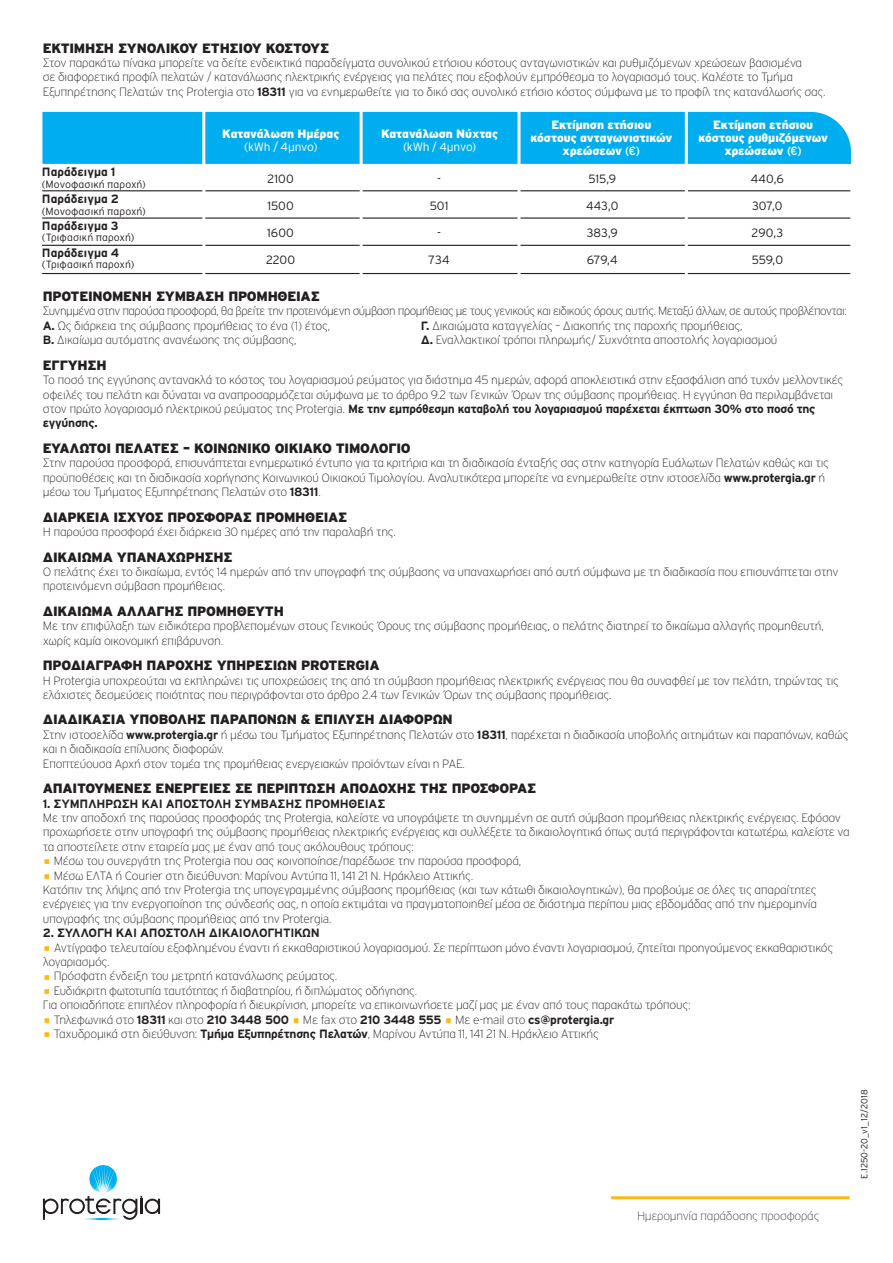
<style>
.page{position:relative;width:893px;height:1263px;background:#fff}
.page>*{position:absolute;margin:0;border:0;box-sizing:border-box;transform-origin:0 0}
.t1{font:900 13.5px "Interstate GR";letter-spacing:-.02em;color:#231f20}
.t2{font:200 12px/14.4px "Interstate GR";letter-spacing:-.02em;color:#231f20}
.t3{font:200 12px/14.4px "Interstate GR";letter-spacing:-.04em;color:#231f20}
.t4{font:700 12px "Interstate GR";letter-spacing:-.02em;color:#231f20}
.t5{font:900 12px/12.9px "Interstate GR";letter-spacing:-.005em;color:#fff;text-align:center}
.t6{font:300 12px "Interstate GR";color:#231f20}
.t7{font:700 12px "Interstate GR";letter-spacing:.005em;color:#231f20}
.t8{font:200 12px "Interstate GR";letter-spacing:-.02em;color:#414042}
.t9{font:300 12px "Interstate GR";letter-spacing:-.025em;color:#fff}
.t10{font:300 10.5px "Interstate GR";letter-spacing:.005em;color:#231f20}
.t11{font:300 9px "Interstate GR";letter-spacing:.01em;color:#231f20}
.s1{font-weight:700}
.s2{font-weight:400}
.s3{font-weight:200}
</style>
<div class="page">
<svg style="left:43px;top:1165px;width:117px;height:55px"></svg>
<hr style="left:611px;top:1196px;width:238px;height:3px;background:#fdb913">
<div style="left:42px;top:112px;width:809px;height:52px;background:#00aeef"></div>
<hr style="left:42px;top:190px;width:808px;height:1px;background:#231f20">
<hr style="left:42px;top:217px;width:808px;height:2px;background:#231f20">
<hr style="left:42px;top:245px;width:808px;height:1px;background:#231f20">
<hr style="left:42px;top:273px;width:808px;height:1px;background:#231f20">
<hr style="left:517px;top:106px;width:3px;height:171px;background:#fff">
<hr style="left:685px;top:106px;width:3px;height:171px;background:#fff">
<hr style="left:360px;top:106px;width:3px;height:171px;background:#fff">
<hr style="left:202px;top:106px;width:3px;height:175px;background:#fff">
<p class="t1" style="left:43px;top:40px;width:288px">ΕΚΤΙΜΗΣΗ ΣΥΝΟΛΙΚΟΥ ΕΤΗΣΙΟΥ ΚΟΣΤΟΥΣ</p>
<p class="t2" style="left:43px;top:56px;width:784px">Στον παρακάτω πίνακα μπορείτε να δείτε ενδεικτικά παραδείγματα συνολικού ετήσιου κόστους ανταγωνιστικών και ρυθμιζόμενων χρεώσεων βασισμένα<br>σε διαφορετικά προφίλ πελατών / κατανάλωσης ηλεκτρικής ενέργειας για πελάτες που εξοφλούν εμπρόθεσμα το λογαριασμό τους. Καλέστε το Τμήμα<br>Εξυπηρέτησης Πελατών της Protergia στο <span class="s1">18311</span> για να ενημερωθείτε για το δικό σας συνολικό ετήσιο κόστος σύμφωνα με το προφίλ της κατανάλωσής σας.</p>
<p class="t7" style="left:42px;top:165px;width:75px">Παράδειγμα 1</p>
<p class="t10" style="left:42px;top:178px;width:106px">(Μονοφασική παροχή)</p>
<p class="t7" style="left:42px;top:192px;width:79px">Παράδειγμα 2</p>
<p class="t10" style="left:42px;top:205px;width:106px">(Μονοφασική παροχή)</p>
<p class="t7" style="left:42px;top:219px;width:78px">Παράδειγμα 3</p>
<p class="t10" style="left:42px;top:232px;width:94px">(Τριφασική παροχή)</p>
<p class="t7" style="left:42px;top:246px;width:79px">Παράδειγμα 4</p>
<p class="t10" style="left:42px;top:259px;width:94px">(Τριφασική παροχή)</p>
<p class="t5" style="left:222px;top:127px;width:119px">Κατανάλωση Ημέρας</p>
<p class="t9" style="left:244px;top:140px;width:75px">(kWh / 4μηνο)</p>
<p class="t5" style="left:381px;top:127px;width:119px">Κατανάλωση Νύχτας</p>
<p class="t9" style="left:403px;top:140px;width:75px">(kWh / 4μηνο)</p>
<p class="t5" style="left:530px;top:118px;width:143px">Εκτίμηση ετήσιου κόστους ανταγωνιστικών χρεώσεων <span class="s2">(€)</span></p>
<p class="t5" style="left:698px;top:118px;width:131px">Εκτίμηση ετήσιου κόστους ρυθμιζόμενων χρεώσεων <span class="s2">(€)</span></p>
<p class="t6" style="left:267px;top:172px;width:28px">2100</p>
<p class="t6" style="left:437px;top:172px;width:5px">-</p>
<p class="t6" style="left:588px;top:172px;width:29px">515,9</p>
<p class="t6" style="left:751px;top:172px;width:35px">440,6</p>
<p class="t6" style="left:267px;top:199px;width:28px">1500</p>
<p class="t6" style="left:430px;top:199px;width:20px">501</p>
<p class="t6" style="left:586px;top:199px;width:34px">443,0</p>
<p class="t6" style="left:752px;top:199px;width:32px">307,0</p>
<p class="t6" style="left:267px;top:226px;width:28px">1600</p>
<p class="t6" style="left:437px;top:226px;width:5px">-</p>
<p class="t6" style="left:587px;top:226px;width:32px">383,9</p>
<p class="t6" style="left:751px;top:226px;width:33px">290,3</p>
<p class="t6" style="left:266px;top:253px;width:31px">2200</p>
<p class="t6" style="left:429px;top:253px;width:22px">734</p>
<p class="t6" style="left:587px;top:253px;width:32px">679,4</p>
<p class="t6" style="left:752px;top:253px;width:33px">559,0</p>
<p class="t1" style="left:43px;top:289px;width:278px">ΠΡΟΤΕΙΝΟΜΕΝΗ ΣΥΜΒΑΣΗ ΠΡΟΜΗΘΕΙΑΣ</p>
<p class="t3" style="left:43px;top:304px;width:805px">Συνημμένα στην παρούσα προσφορά, θα βρείτε την προτεινόμενη σύμβαση προμήθειας με τους γενικούς και ειδικούς όρους αυτής. Μεταξύ άλλων, σε αυτούς προβλέπονται:<br><span class="s1">Α.</span> Ως διάρκεια της σύμβασης προμήθειας το ένα (1) έτος,</p>
<p class="t2" style="left:421px;top:318px;width:323px"><span class="s1">Γ.</span> Δικαιώματα καταγγελίας – Διακοπής της παροχής προμήθειας,</p>
<p class="t2" style="left:43px;top:333px;width:255px"><span class="s1">Β.</span> Δικαίωμα αυτόματης ανανέωσης της σύμβασης,</p>
<p class="t2" style="left:421px;top:333px;width:358px"><span class="s1">Δ.</span> Εναλλακτικοί τρόποι πληρωμής/ Συχνότητα αποστολής λογαριασμού</p>
<p class="t1" style="left:43px;top:357px;width:65px">ΕΓΓΥΗΣΗ</p>
<p class="t2" style="left:43px;top:373px;width:802px">Το ποσό της εγγύησης αντανακλά το κόστος του λογαριασμού ρεύματος για διάστημα 45 ημερών, αφορά αποκλειστικά στην εξασφάλιση από τυχόν μελλοντικές οφειλές του πελάτη και δύναται να αναπροσαρμόζεται σύμφωνα με το άρθρο 9.2 των Γενικών Όρων της σύμβασης προμήθειας. Η εγγύηση θα περιλαμβάνεται στον πρώτο λογαριασμό ηλεκτρικού ρεύματος της Protergia. <span class="s1">Με την εμπρόθεσμη καταβολή του λογαριασμού παρέχεται έκπτωση 30% στο ποσό της εγγύησης.</span></p>
<p class="t1" style="left:43px;top:440px;width:369px">ΕΥΑΛΩΤΟΙ ΠΕΛΑΤΕΣ – ΚΟΙΝΩΝΙΚΟ ΟΙΚΙΑΚΟ ΤΙΜΟΛΟΓΙΟ</p>
<p class="t2" style="left:43px;top:456px;width:788px">Στην παρούσα προσφορά, επισυνάπτεται ενημερωτικό έντυπο για τα κριτήρια και τη διαδικασία ένταξής σας στην κατηγορία Ευάλωτων Πελατών καθώς και τις προϋποθέσεις και τη διαδικασία χορήγησης Κοινωνικού Οικιακού Τιμολογίου. Αναλυτικότερα μπορείτε να ενημερωθείτε στην ιστοσελίδα <span class="s1">www.protergia.gr</span> ή μέσω του Τμήματος Εξυπηρέτησης Πελατών στο <span class="s1">18311</span>.</p>
<p class="t1" style="left:43px;top:509px;width:306px">ΔΙΑΡΚΕΙΑ ΙΣΧΥΟΣ ΠΡΟΣΦΟΡΑΣ ΠΡΟΜΗΘΕΙΑΣ</p>
<p class="t2" style="left:43px;top:525px;width:355px">Η παρούσα προσφορά έχει διάρκεια 30 ημέρες από την παραλαβή της.</p>
<p class="t1" style="left:43px;top:549px;width:191px">ΔΙΚΑΙΩΜΑ ΥΠΑΝΑΧΩΡΗΣΗΣ</p>
<p class="t2" style="left:43px;top:564px;width:797px">Ο πελάτης έχει το δικαίωμα, εντός 14 ημερών από την υπογραφή της σύμβασης να υπαναχωρήσει από αυτή σύμφωνα με τη διαδικασία που επισυνάπτεται στην προτεινόμενη σύμβαση προμήθειας.</p>
<p class="t1" style="left:43px;top:603px;width:243px">ΔΙΚΑΙΩΜΑ ΑΛΛΑΓΗΣ ΠΡΟΜΗΘΕΥΤΗ</p>
<p class="t2" style="left:43px;top:619px;width:782px">Με την επιφύλαξη των ειδικότερα προβλεπομένων στους Γενικούς Όρους της σύμβασης προμήθειας, ο πελάτης διατηρεί το δικαίωμα αλλαγής προμηθευτή, χωρίς καμία οικονομική επιβάρυνση.</p>
<p class="t1" style="left:43px;top:658px;width:338px">ΠΡΟΔΙΑΓΡΑΦΗ ΠΑΡΟΧΗΣ ΥΠΗΡΕΣΙΩΝ PROTERGIA</p>
<p class="t2" style="left:43px;top:673px;width:798px">Η Protergia υποχρεούται να εκπληρώνει τις υποχρεώσεις της από τη σύμβαση προμήθειας ηλεκτρικής ενέργειας που θα συναφθεί με τον πελάτη, τηρώντας τις ελάχιστες δεσμεύσεις ποιότητας που περιγράφονται στο άρθρο 2.4 των Γενικών Όρων της σύμβασης προμήθειας.</p>
<p class="t1" style="left:43px;top:712px;width:411px">ΔΙΑΔΙΚΑΣΙΑ ΥΠΟΒΟΛΗΣ ΠΑΡΑΠΟΝΩΝ &amp; ΕΠΙΛΥΣΗ ΔΙΑΦΟΡΩΝ</p>
<p class="t2" style="left:43px;top:727px;width:807px">Στην ιστοσελίδα <span class="s1">www.protergia.gr</span> ή μέσω του Τμήματος Εξυπηρέτησης Πελατών στο <span class="s1">18311</span>, παρέχεται η διαδικασία υποβολής αιτημάτων και παραπόνων, καθώς και η διαδικασία επίλυσης διαφορών.<br>Εποπτεύουσα Αρχή στον τομέα της προμήθειας ενεργειακών προϊόντων είναι η ΡΑΕ.</p>
<p class="t1" style="left:43px;top:781px;width:495px">ΑΠΑΙΤΟΥΜΕΝΕΣ ΕΝΕΡΓΕΙΕΣ ΣΕ ΠΕΡΙΠΤΩΣΗ ΑΠΟΔΟΧΗΣ ΤΗΣ ΠΡΟΣΦΟΡΑΣ</p>
<p class="t4" style="left:43px;top:797px;width:344px">1. ΣΥΜΠΛΗΡΩΣΗ ΚΑΙ ΑΠΟΣΤΟΛΗ ΣΥΜΒΑΣΗΣ ΠΡΟΜΗΘΕΙΑΣ</p>
<p class="t2" style="left:43px;top:810px;width:800px">Με την αποδοχή της παρούσας προσφοράς της Protergia, καλείστε να υπογράψετε τη συνημμένη σε αυτή σύμβαση προμήθειας ηλεκτρικής ενέργειας. Εφόσον</p>
<p class="t2" style="left:43px;top:825px;width:808px">προχωρήσετε στην υπογραφή της σύμβασης προμήθειας ηλεκτρικής ενέργειας και συλλέξετε τα δικαιολογητικά όπως αυτά περιγράφονται κατωτέρω, καλείστε να</p>
<p class="t2" style="left:43px;top:839px;width:373px">τα αποστείλετε στην εταιρεία μας με έναν από τους ακόλουθους τρόπους:</p>
<p class="t2" style="left:54px;top:854px;width:469px">Μέσω του συνεργάτη της Protergia που σας κοινοποίησε/παρέδωσε την παρούσα προσφορά,</p>
<p class="t2" style="left:54px;top:868px;width:421px">Μέσω ΕΛΤΑ ή Courier στη διεύθυνση: Μαρίνου Αντύπα 11, 141 21 Ν. Ηράκλειο Αττικής.</p>
<p class="t2" style="left:43px;top:882px;width:775px">Κατόπιν της λήψης από την Protergia της υπογεγραμμένης σύμβασης προμήθειας (και των κάτωθι δικαιολογητικών), θα προβούμε σε όλες τις απαραίτητες</p>
<p class="t2" style="left:43px;top:897px;width:776px">ενέργειες για την ενεργοποίηση της σύνδεσής σας, η οποία εκτιμάται να πραγματοποιηθεί μέσα σε διάστημα περίπου μιας εβδομάδας από την ημερομηνία</p>
<p class="t2" style="left:43px;top:911px;width:290px">υπογραφής της σύμβασης προμήθειας από την Protergia.</p>
<p class="t4" style="left:43px;top:926px;width:278px">2. ΣΥΛΛΟΓΗ ΚΑΙ ΑΠΟΣΤΟΛΗ ΔΙΚΑΙΟΛΟΓΗΤΙΚΩΝ</p>
<p class="t2" style="left:54px;top:940px;width:781px">Αντίγραφο τελευταίου εξοφλημένου έναντι ή εκκαθαριστικού λογαριασμού. Σε περίπτωση μόνο έναντι λογαριασμού, ζητείται προηγούμενος εκκαθαριστικός</p>
<p class="t2" style="left:43px;top:954px;width:68px">λογαριασμός.</p>
<p class="t2" style="left:54px;top:969px;width:285px">Πρόσφατη ένδειξη του μετρητή κατανάλωσης ρεύματος.</p>
<p class="t2" style="left:54px;top:983px;width:365px">Ευδιάκριτη φωτοτυπία ταυτότητας ή διαβατηρίου, ή διπλώματος οδήγησης.</p>
<p class="t2" style="left:43px;top:998px;width:649px">Για οποιαδήποτε επιπλέον πληροφορία ή διευκρίνιση, μπορείτε να επικοινωνήσετε μαζί μας με έναν από τους παρακάτω τρόπους:</p>
<p class="t4" style="left:54px;top:1013px;width:562px"><span class="s3">Τηλεφωνικά στο</span> 18311 <span class="s3">και στο</span> 210 3448 500 <span class="s3">Με fax στο</span> 210 3448 555 <span class="s3">Με e-mail στο</span> cs@protergia.gr</p>
<p class="t2" style="left:54px;top:1026px;width:547px">Ταχυδρομικά στη διεύθυνση: <span class="s1">Τμήμα Εξυπηρέτησης Πελατών</span>, Μαρίνου Αντύπα 11, 141 21 Ν. Ηράκλειο Αττικής</p>
<p class="t8" style="left:637px;top:1209px;width:184px">Ημερομηνία παράδοσης προσφοράς</p>
<p class="t11" style="left:859px;top:1179px;width:91px;rotate:-90deg">Ε.1250-20_v1_12/2018</p>
</div>
